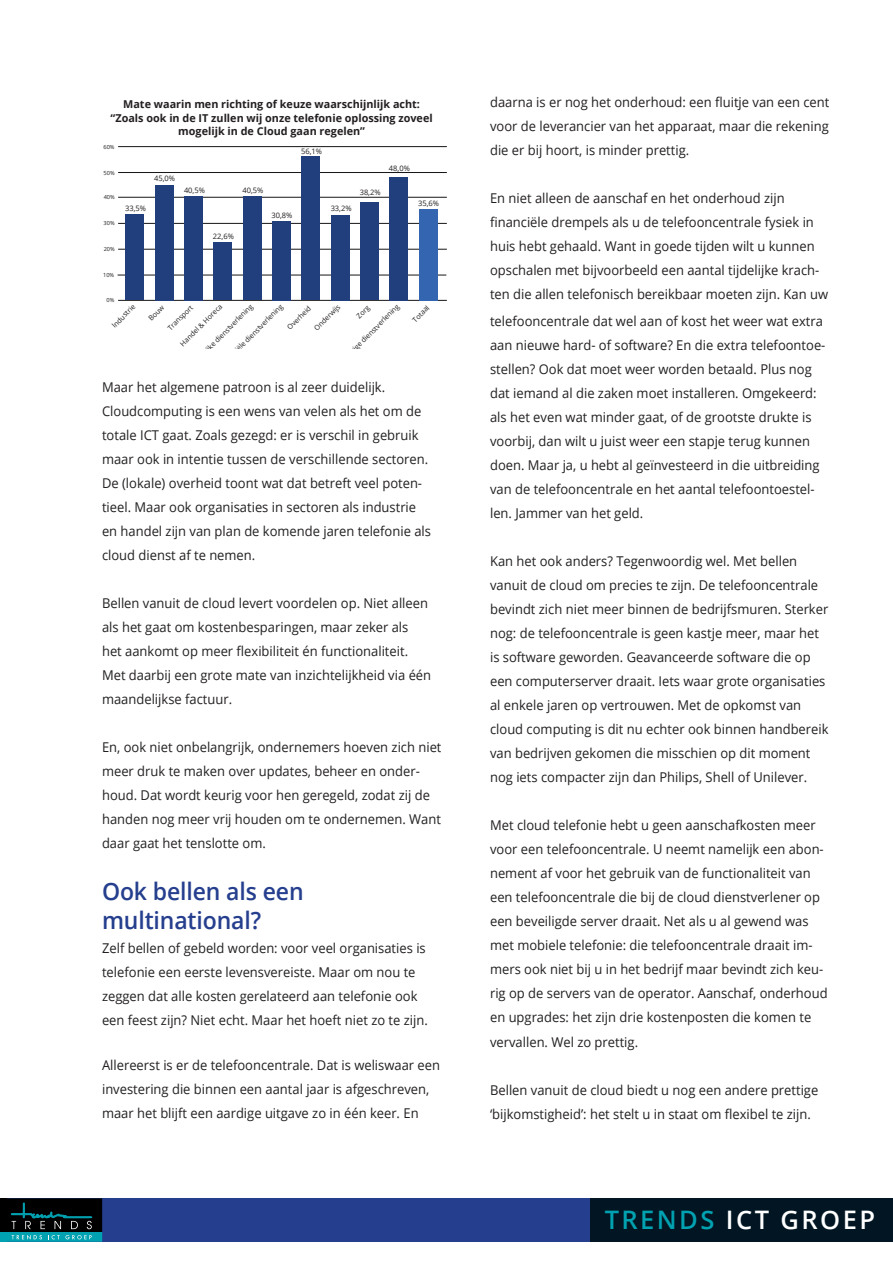
<style>
.page{position:relative;width:893px;height:1263px;background:#fff}
.page>*{position:absolute;margin:0;border:0;box-sizing:border-box;transform-origin:0 0}
.t1{font:600 25.5px "Open Sans";color:#fff}
.t2{font:600 25.5px "Open Sans";color:#00a2b1}
.t3{font:600 24px/28.5px "Open Sans";letter-spacing:-.005em;color:#253f8e;scale:.96 1}
.t4{font:13.5px/24px "Open Sans";color:#231f20;scale:.96 1}
.t5{font:700 10.8px/13.2px "Open Sans";color:#231f20;text-align:center}
.t6{font:7.5px "Open Sans";color:#231f20}
.t7{font:7.05px "Open Sans";color:#231f20}
.t8{font:6.15px "Open Sans";color:#231f20}
.t9{font:5.7px "Open Sans";color:#231f20}
.s1{color:#00a2b1}
</style>
<div class="page">
<div style="left:0;top:1198px;width:893px;height:44px;background:#253f8e"></div>
<div style="left:590px;top:1198px;width:303px;height:44px;background:#011622"></div>
<div style="left:4px;top:1232px;width:98px;height:10px;background:#00a2b1"></div>
<div style="left:4px;top:1198px;width:98px;height:34px;background:#000"></div>
<svg style="left:11px;top:1198px;width:81px;height:31px"></svg>
<svg style="left:12px;top:1235px;width:30px;height:4px"></svg>
<svg style="left:48px;top:1235px;width:44px;height:4px"></svg>
<div style="left:0;top:1232px;width:6px;height:10px;background:#00a2b1"></div>
<div style="left:0;top:1198px;width:6px;height:34px;background:#000"></div>
<hr style="left:118px;top:146px;width:329px;height:1px;background:#171518">
<hr style="left:118px;top:172px;width:329px;height:1px;background:#171518">
<hr style="left:118px;top:197px;width:329px;height:1px;background:#171518">
<hr style="left:118px;top:223px;width:329px;height:1px;background:#171518">
<hr style="left:118px;top:300px;width:329px;height:1px;background:#171518">
<hr style="left:118px;top:275px;width:328px;height:1px;background:#171518">
<hr style="left:118px;top:249px;width:329px;height:1px;background:#171518">
<div style="left:125px;top:214px;width:19px;height:86px;background:#213e7d"></div>
<div style="left:155px;top:185px;width:18px;height:115px;background:#213e7d"></div>
<div style="left:184px;top:196px;width:19px;height:104px;background:#213e7d"></div>
<div style="left:213px;top:242px;width:19px;height:58px;background:#213e7d"></div>
<div style="left:243px;top:196px;width:18px;height:104px;background:#213e7d"></div>
<div style="left:272px;top:221px;width:19px;height:79px;background:#213e7d"></div>
<div style="left:301px;top:156px;width:19px;height:144px;background:#213e7d"></div>
<div style="left:331px;top:215px;width:18px;height:85px;background:#213e7d"></div>
<div style="left:360px;top:202px;width:19px;height:98px;background:#213e7d"></div>
<div style="left:390px;top:177px;width:18px;height:123px;background:#213e7d"></div>
<div style="left:419px;top:209px;width:18px;height:91px;background:#3365b0"></div>
<p class="t5" style="left:111px;top:98px;width:324px">Mate waarin men richting of keuze waarschijnlijk acht: “Zoals ook in de IT zullen wij onze telefonie oplossing zoveel mogelijk in de Cloud gaan regelen”</p>
<p class="t9" style="left:103px;top:143px;width:13px">60%</p>
<p class="t9" style="left:104px;top:169px;width:13px">50%</p>
<p class="t9" style="left:104px;top:193px;width:13px">40%</p>
<p class="t9" style="left:104px;top:219px;width:13px">30%</p>
<p class="t9" style="left:104px;top:245px;width:13px">20%</p>
<p class="t9" style="left:103px;top:271px;width:13px">10%</p>
<p class="t6" style="left:154px;top:173px;width:22px">45,0%</p>
<p class="t6" style="left:125px;top:203px;width:22px">33,5%</p>
<p class="t6" style="left:184px;top:185px;width:22px">40,5%</p>
<p class="t6" style="left:213px;top:231px;width:22px">22,6%</p>
<p class="t6" style="left:242px;top:185px;width:22px">40,5%</p>
<p class="t6" style="left:271px;top:210px;width:22px">30,8%</p>
<p class="t6" style="left:301px;top:146px;width:22px">56,1%</p>
<p class="t6" style="left:331px;top:204px;width:22px">33,2%</p>
<p class="t6" style="left:360px;top:188px;width:22px">38,2%</p>
<p class="t6" style="left:389px;top:163px;width:22px">48,0%</p>
<p class="t6" style="left:418px;top:199px;width:22px">35,6%</p>
<p class="t9" style="left:106px;top:296px;width:9px">0%</p>
<p class="t7" style="left:110px;top:323px;width:31px;rotate:-45deg">Industrie</p>
<p class="t7" style="left:218px;top:362px;width:87px;rotate:-45deg">Financiële dienstverlening</p>
<p class="t7" style="left:191px;top:359px;width:83px;rotate:-45deg">Zakelijke dienstverlening</p>
<p class="t7" style="left:285px;top:325px;width:32px;rotate:-45deg">Overheid</p>
<p class="t7" style="left:312px;top:326px;width:35px;rotate:-45deg">Onderwijs</p>
<p class="t7" style="left:354px;top:313px;width:17px;rotate:-45deg">Zorg</p>
<p class="t7" style="left:339px;top:357px;width:80px;rotate:-45deg">Overige dienstverlening</p>
<p class="t7" style="left:410px;top:317px;width:22px;rotate:-45deg">Totaal</p>
<p class="t7" style="left:146px;top:316px;width:20px;rotate:-45deg">Bouw</p>
<p class="t7" style="left:165px;top:326px;width:34px;rotate:-45deg">Transport</p>
<p class="t7" style="left:178px;top:342px;width:57px;rotate:-45deg">Handel &amp; Horeca</p>
<p class="t8" style="left:102px;top:379px;width:107px">Bron: Conclusr Research, maart 2015</p>
<p class="t4" style="left:102px;top:375px;width:344px">Maar het algemene patroon is al zeer duidelijk.<br>Cloudcomputing is een wens van velen als het om de totale ICT gaat. Zoals gezegd: er is verschil in gebruik maar ook in intentie tussen de verschillende sectoren.<br>De (lokale) overheid toont wat dat betreft veel poten&shy;tieel. Maar ook organisaties in sectoren als industrie en handel zijn van plan de komende jaren telefonie als cloud dienst af te nemen.</p>
<p class="t4" style="left:102px;top:591px;width:344px">Bellen vanuit de cloud levert voordelen op. Niet alleen als het gaat om kostenbesparingen, maar zeker als het aankomt op meer flexibiliteit én functionaliteit.<br>Met daarbij een grote mate van inzichtelijkheid via één maandelijkse factuur.</p>
<p class="t4" style="left:102px;top:735px;width:355px">En, ook niet onbelangrijk, ondernemers hoeven zich niet meer druk te maken over updates, beheer en onder&shy;houd. Dat wordt keurig voor hen geregeld, zodat zij de handen nog meer vrij houden om te ondernemen. Want daar gaat het tenslotte om.</p>
<h2 class="t3" style="left:102px;top:877px;width:211px">Ook bellen als een multinational?</h2>
<p class="t4" style="left:102px;top:936px;width:341px">Zelf bellen of gebeld worden: voor veel organisaties is telefonie een eerste levensvereiste. Maar om nou te zeggen dat alle kosten gerelateerd aan telefonie ook een feest zijn? Niet echt. Maar het hoeft niet zo te zijn.</p>
<p class="t4" style="left:102px;top:1053px;width:354px">Allereerst is er de telefooncentrale. Dat is weliswaar een investering die binnen een aantal jaar is afgeschreven, maar het blijft een aardige uitgave zo in één keer. En</p>
<p class="t4" style="left:490px;top:90px;width:355px;text-align:justify">daarna is er nog het onderhoud: een fluitje van een cent voor de leverancier van het apparaat, maar die rekening die er bij hoort, is minder prettig.</p>
<p class="t4" style="left:490px;top:186px;width:354px">En niet alleen de aanschaf en het onderhoud zijn financiële drempels als u de telefooncentrale fysiek in huis hebt gehaald. Want in goede tijden wilt u kunnen opschalen met bijvoorbeeld een aantal tijdelijke krach&shy;ten die allen telefonisch bereikbaar moeten zijn. Kan uw</p>
<p class="t4" style="left:490px;top:309px;width:351px">telefooncentrale dat wel aan of kost het weer wat extra aan nieuwe hard- of software? En die extra telefoontoe&shy;stellen? Ook dat moet weer worden betaald. Plus nog dat iemand al die zaken moet installeren. Omgekeerd: als het even wat minder gaat, of de grootste drukte is voorbij, dan wilt u juist weer een stapje terug kunnen doen. Maar ja, u hebt al geïnvesteerd in die uitbreiding van de telefooncentrale en het aantal telefoontoestel&shy;len. Jammer van het geld.</p>
<p class="t4" style="left:490px;top:549px;width:354px">Kan het ook anders? Tegenwoordig wel. Met bellen vanuit de cloud om precies te zijn. De telefooncentrale bevindt zich niet meer binnen de bedrijfsmuren. Sterker nog: de telefooncentrale is geen kastje meer, maar het is software geworden. Geavanceerde software die op een computerserver draait. Iets waar grote organisaties al enkele jaren op vertrouwen. Met de opkomst van cloud computing is dit nu echter ook binnen handbereik van bedrijven gekomen die misschien op dit moment nog iets compacter zijn dan Philips, Shell of Unilever.</p>
<p class="t4" style="left:490px;top:813px;width:353px">Met cloud telefonie hebt u geen aanschafkosten meer voor een telefooncentrale. U neemt namelijk een abon&shy;nement af voor het gebruik van de functionaliteit van een telefooncentrale die bij de cloud dienstverlener op een beveiligde server draait. Net als u al gewend was met mobiele telefonie: die telefooncentrale draait im&shy;mers ook niet bij u in het bedrijf maar bevindt zich keu&shy;rig op de servers van de operator. Aanschaf, onderhoud en upgrades: het zijn drie kostenposten die komen te vervallen. Wel zo prettig.</p>
<p class="t4" style="left:490px;top:1077px;width:343px">Bellen vanuit de cloud biedt u nog een andere prettige ‘bijkomstigheid’: het stelt u in staat om flexibel te zijn.</p>
<h1 class="t2" style="left:605px;top:1202px;width:55px">Trend</h1>
<h1 class="t1" style="left:700px;top:1202px;width:40px"><span class="s1">s</span> ict</h1>
<h1 class="t1" style="left:781px;top:1202px;width:96px">groep</h1>
</div>
